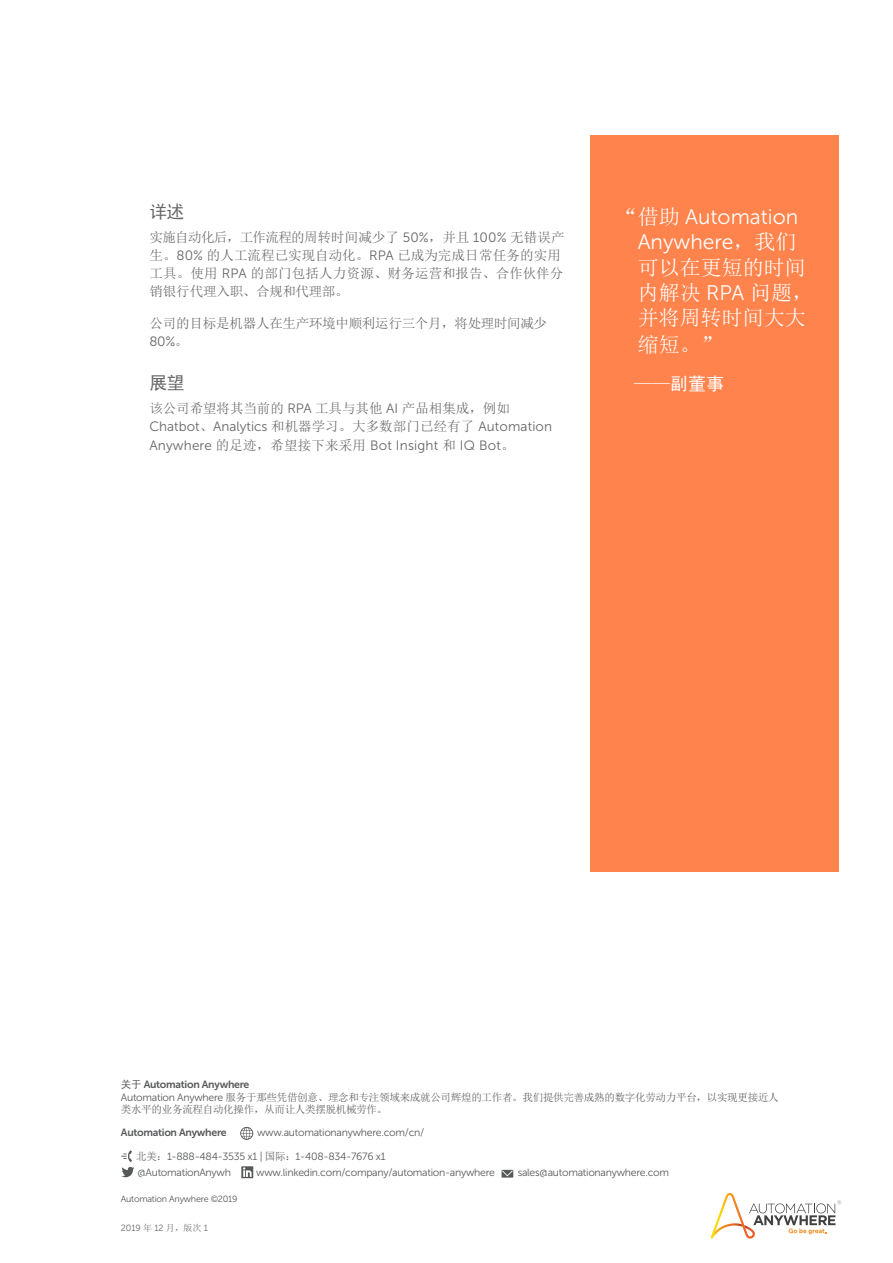
<style>
.page{position:relative;width:893px;height:1263px;background:#fff}
.page>*{position:absolute;margin:0;border:0;box-sizing:border-box;transform-origin:0 0}
.Quote__Text{font:21px/25.5px "Sim Sun";color:#fff}
.Quote__Text-2{font:18px "Sim Hei";color:#fff}
.Paragraph_Style_1{font:18px "Sim Hei";color:#666}
.t1{font:13.5px/18px "Sim Sun";letter-spacing:-.005em;color:#666}
.t2{font:13.5px/18.3px "Museo Sans 300";letter-spacing:.01em;color:#666}
.Boilerplate{font:10.5px "Museo Sans 300";letter-spacing:-.025em;color:#57585a}
.Boilerplate-2{font:10.5px/12.6px "Sim Sun";letter-spacing:-.025em;color:#57585a}
.Boilerplate-3{font:10.5px "Museo Sans 700";letter-spacing:-.025em;color:#57585a}
.t3{font:9px "Museo Sans 300";letter-spacing:-.025em;color:#57585a}
.Sidebar{font:9px "Museo Sans 300";letter-spacing:-.01em;color:#676868}
.s1{font-family:"Museo Sans 300"}
.s2{font-family:"Sim Sun"}
.s3{font-family:"Sim Hei"}
</style>
<div class="page">
<svg style="left:711px;top:1193px;width:130px;height:45px"></svg>
<svg style="left:121px;top:1150px;width:13px;height:27px"></svg>
<svg style="left:241px;top:1166px;width:12px;height:12px"></svg>
<svg style="left:240px;top:1127px;width:13px;height:13px"></svg>
<svg style="left:502px;top:1170px;width:11px;height:7px"></svg>
<div style="left:591px;top:135px;width:248px;height:736px;background:#ff834c"></div>
<p class="Paragraph_Style_1" style="left:149px;top:202px;width:37px">详述</p>
<p class="t1" style="left:149px;top:229px;width:417px">实施自动化后，工作流程的周转时间减少了 <span class="s1">50%</span>，并且 <span class="s1">100%</span> 无错误产生。<span class="s1">80%</span> 的人工流程已实现自动化。<span class="s1">RPA</span> 已成为完成日常任务的实用工具。使用 <span class="s1">RPA</span> 的部门包括人力资源、财务运营和报告、合作伙伴分销银行代理入职、合规和代理部。</p>
<p class="t1" style="left:149px;top:314px;width:399px">公司的目标是机器人在生产环境中顺利运行三个月，将处理时间减少<br><span class="s1">80%</span>。</p>
<p class="Paragraph_Style_1" style="left:149px;top:374px;width:37px">展望</p>
<p class="t2" style="left:149px;top:400px;width:404px"><span class="s2">该公司希望将其当前的</span> RPA <span class="s2">工具与其他</span> AI <span class="s2">产品相集成，例如<br></span>Chatbot<span class="s2">、</span>Analytics <span class="s2">和机器学习。大多数部门已经有了</span> Automation<br>Anywhere <span class="s2">的足迹，希望接下来采用</span> Bot Insight <span class="s2">和</span> IQ Bot<span class="s2">。</span></p>
<p class="Quote__Text" style="left:638px;top:204px;width:177px;text-indent:-21px">“借助 <span class="s1">Automation<br>Anywhere</span>，我们可以在更短的时间内解决 <span class="s1">RPA</span> 问题，并将周转时间大大缩短。”</p>
<p class="Quote__Text-2" style="left:634px;top:375px;width:91px">——副董事</p>
<p class="Boilerplate-3" style="left:121px;top:1078px;width:130px"><span class="s3">关于</span> Automation Anywhere</p>
<p class="Boilerplate-2" style="left:121px;top:1090px;width:659px"><span class="s1">Automation Anywhere</span> 服务于那些凭借创意、理念和专注领域来成就公司辉煌的工作者。我们提供完善成熟的数字化劳动力平台，以实现更接近人类水平的业务流程自动化操作，从而让人类摆脱机械劳作。</p>
<p class="Boilerplate-3" style="left:121px;top:1127px;width:107px">Automation Anywhere</p>
<p class="Boilerplate" style="left:257px;top:1127px;width:169px">www.automationanywhere.com/cn/</p>
<p class="Boilerplate" style="left:136px;top:1150px;width:251px"><span class="s2">北美：</span>1-888-484-3535 x1 | <span class="s2">国际：</span>1-408-834-7676 x1</p>
<p class="Boilerplate" style="left:137px;top:1167px;width:95px">@AutomationAnywh</p>
<p class="Boilerplate" style="left:256px;top:1167px;width:240px">www.linkedin.com/company/automation-anywhere</p>
<p class="Boilerplate" style="left:518px;top:1167px;width:153px">sales@automationanywhere.com</p>
<p class="t3" style="left:121px;top:1194px;width:118px">Automation Anywhere ©2019</p>
<p class="Sidebar" style="left:121px;top:1223px;width:89px">2019 <span class="s2">年</span> 12 <span class="s2">月，版次</span> 1</p>
</div>
